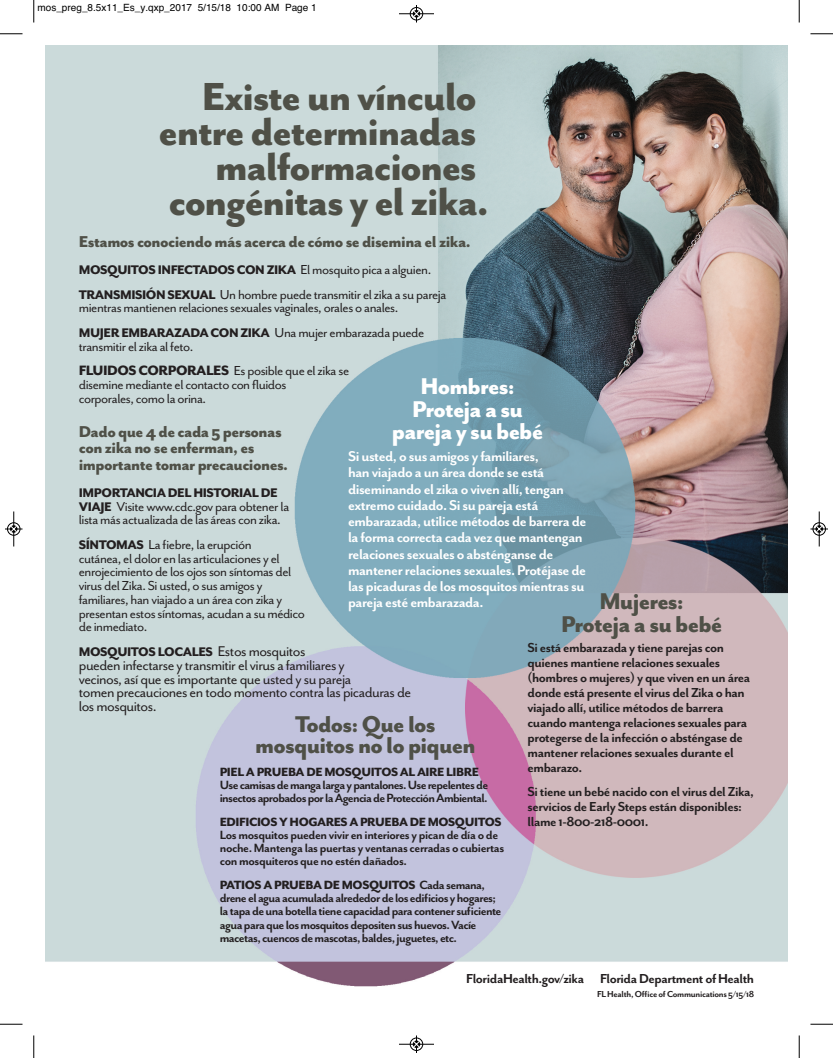
<style>
.page{position:relative;width:833px;height:1058px;background:#fff}
.page>*{position:absolute;margin:0;border:0;box-sizing:border-box;transform-origin:0 0}
.t1{font:800 45px/35px "Mr Eaves San OT";letter-spacing:-.03em;color:#4f5047;text-align:right}
.t2{font:800 26.25px/22.5px "Mr Eaves San OT";letter-spacing:-.03em;color:#4f5047;text-align:center}
.t3{font:800 26.25px/22.5px "Mr Eaves San OT";letter-spacing:-.03em;color:#fff;text-align:center}
.t4{font:800 18.12px/16.2px "Mr Eaves San OT";letter-spacing:-.03em;color:#4f5047}
.t5{font:700 16.25px/16.2px "Mr Eaves San OT";letter-spacing:-.03em;color:#fff}
.t6{font:16.25px/13.8px "Mr Eaves San OT";letter-spacing:-.03em;color:#231f20}
.t7{font:15px/13.8px "Mr Eaves San OT";letter-spacing:-.03em;color:#231f20}
.t8{font:700 15px/15px "Mr Eaves San OT";letter-spacing:-.03em;color:#231f20}
.t9{font:800 14.38px "Mr Eaves San OT";letter-spacing:-.03em;color:#231f20}
.t10{font:700 13.75px/13.1px "Mr Eaves San OT";letter-spacing:-.045em;color:#231f20}
.t11{font:800 13.75px "Mr Eaves San OT";letter-spacing:-.03em;color:#231f20}
.t12{font:10px "Helvetica";color:#000}
.t13{font:700 10px "Mr Eaves San OT";letter-spacing:-.03em;color:#231f20}
.s1{font-weight:400;font-size:15px}
.s2{font-weight:800;font-size:14.38px}
.s3{font-weight:800;font-size:15.62px}
.s4{font-weight:400;font-size:16.25px}
.s5{font-weight:800}
</style>
<div class="page">
<img style="left:45px;top:45px;width:743px;height:942px">
<svg style="left:33px;top:0;width:2px;height:22px"></svg>
<svg style="left:0;top:33px;width:22px;height:2px"></svg>
<svg style="left:798px;top:0;width:2px;height:22px"></svg>
<svg style="left:810px;top:33px;width:22px;height:2px"></svg>
<svg style="left:33px;top:1035px;width:2px;height:23px"></svg>
<svg style="left:0;top:1023px;width:22px;height:2px"></svg>
<svg style="left:798px;top:1035px;width:2px;height:23px"></svg>
<svg style="left:810px;top:1023px;width:22px;height:2px"></svg>
<hr style="left:399px;top:14px;width:35px;height:1px;background:#000">
<div style="left:410px;top:7px;width:13px;height:13px;border:1px solid #000;border-radius:50%"></div>
<svg style="left:413px;top:5px;width:6px;height:17px"></svg>
<hr style="left:399px;top:1044px;width:35px;height:1px;background:#000">
<div style="left:410px;top:1037px;width:13px;height:13px;border:1px solid #000;border-radius:50%"></div>
<svg style="left:413px;top:1035px;width:6px;height:17px"></svg>
<hr style="left:14px;top:511px;width:1px;height:35px;background:#000">
<div style="left:7px;top:522px;width:13px;height:13px;border:1px solid #000;border-radius:50%"></div>
<svg style="left:5px;top:526px;width:17px;height:6px"></svg>
<hr style="left:819px;top:511px;width:1px;height:35px;background:#000">
<div style="left:812px;top:522px;width:13px;height:13px;border:1px solid #000;border-radius:50%"></div>
<svg style="left:810px;top:526px;width:18px;height:6px"></svg>
<p class="t12" style="left:38px;top:2px;width:281px">mos_preg_8.5x11_Es_y.qxp_2017 5/15/18 10:00 AM Page 1</p>
<h1 class="t1" style="left:158px;top:85px;width:332px">Existe un vínculo entre determinadas malformaciones congénitas y el zika.</h1>
<p class="t4" style="left:79px;top:235px;width:393px">Estamos conociendo más acerca de cómo se disemina el zika.</p>
<p class="t9" style="left:79px;top:265px;width:354px">MOSQUITOS INFECTADOS CON ZIKA <span class="s1">El mosquito pica a alguien.</span></p>
<p class="t7" style="left:79px;top:289px;width:369px"><span class="s2">TRANSMISIÓN SEXUAL</span> Un hombre puede transmitir el zika a su pareja mientras mantienen relaciones sexuales vaginales, orales o anales.</p>
<p class="t7" style="left:79px;top:327px;width:347px"><span class="s2">MUJER EMBARAZADA CON ZIKA</span> Una mujer embarazada puede transmitir el zika al feto.</p>
<p class="t7" style="left:79px;top:366px;width:272px"><span class="s3">FLUIDOS CORPORALES</span> Es posible que el zika se disemine mediante el contacto con fluidos<br>corporales, como la orina.</p>
<p class="t4" style="left:79px;top:426px;width:211px">Dado que 4 de cada 5 personas con zika no se enferman, es importante tomar precauciones.</p>
<p class="t9" style="left:79px;top:488px;width:200px">IMPORTANCIA DEL HISTORIAL DE</p>
<p class="t7" style="left:79px;top:501px;width:212px"><span class="s2">VIAJE</span> Visite www.cdc.gov para obtener la lista más actualizada de las áreas con zika.</p>
<p class="t7" style="left:79px;top:539px;width:227px"><span class="s2">SÍNTOMAS</span> La fiebre, la erupción<br>cutánea, el dolor en las articulaciones y el enrojecimiento de los ojos son síntomas del virus del Zika. Si usted, o sus amigos y familiares, han viajado a un área con zika y presentan estos síntomas, acudan a su médico de inmediato.</p>
<p class="t9" style="left:79px;top:647px;width:228px">MOSQUITOS LOCALES <span class="s4">Estos mosquitos</span></p>
<p class="t6" style="left:79px;top:660px;width:334px">pueden infectarse y transmitir el virus a familiares y<br>vecinos, así que es importante que usted y su pareja<br>tomen precauciones en todo momento contra las picaduras de los mosquitos.</p>
<h2 class="t3" style="left:392px;top:378px;width:153px">Hombres:<br>Proteja a su pareja y su bebé</h2>
<p class="t5" style="left:348px;top:450px;width:240px">Si usted, o sus amigos y familiares,<br>han viajado a un área donde se está diseminando el zika o viven allí, tengan extremo cuidado. Si su pareja está embarazada, utilice métodos de barrera de la forma correcta cada vez que mantengan relaciones sexuales o absténganse de mantener relaciones sexuales. Protéjase de las picaduras de los mosquitos mientras su pareja esté embarazada.</p>
<h2 class="t2" style="left:561px;top:593px;width:163px">Mujeres:<br>Proteja a su bebé</h2>
<p class="t8" style="left:527px;top:642px;width:224px">Si está embarazada y tiene parejas con quienes mantiene relaciones sexuales (hombres o mujeres) y que viven en un área donde está presente el virus del Zika o han viajado allí, utilice métodos de barrera cuando mantenga relaciones sexuales para protegerse de la infección o absténgase de mantener relaciones sexuales durante el embarazo.</p>
<p class="t8" style="left:527px;top:785px;width:228px">Si tiene un bebé nacido con el virus del Zika, servicios de Early Steps están disponibles: llame 1-800-218-0001.</p>
<h2 class="t2" style="left:255px;top:717px;width:222px;line-height:21.2px">Todos: Que los mosquitos no lo piquen</h2>
<p class="t11" style="left:220px;top:767px;width:261px">PIEL A PRUEBA DE MOSQUITOS AL AIRE LIBRE</p>
<p class="t10" style="left:220px;top:780px;width:270px">Usecamisasdemangalargaypantalones.Userepelentesde insectosaprobadosporlaAgenciadeProtecciónAmbiental.</p>
<p class="t11" style="left:220px;top:817px;width:283px">EDIFICIOS Y HOGARES A PRUEBA DE MOSQUITOS</p>
<p class="t10" style="left:220px;top:830px;width:286px">Los mosquitos pueden vivir en interiores y pican de día o de noche. Mantenga las puertas y ventanas cerradas o cubiertas con mosquiteros que no estén dañados.</p>
<p class="t10" style="left:220px;top:880px;width:283px"><span class="s5">PATIOS A PRUEBA DE MOSQUITOS</span> Cadasemana, dreneelaguaacumuladaalrededordelosedificiosyhogares; latapadeunabotellatienecapacidadparacontenersuficiente aguaparaquelosmosquitosdepositensushuevos.Vacíe macetas,cuencosdemascotas,baldes,juguetes,etc.</p>
<p class="t8" style="left:466px;top:973px;width:289px">FloridaHealth.gov/zika Florida Department of Health</p>
<p class="t13" style="left:597px;top:990px;width:159px">FL Health, Office of Communications 5/15/18</p>
</div>
